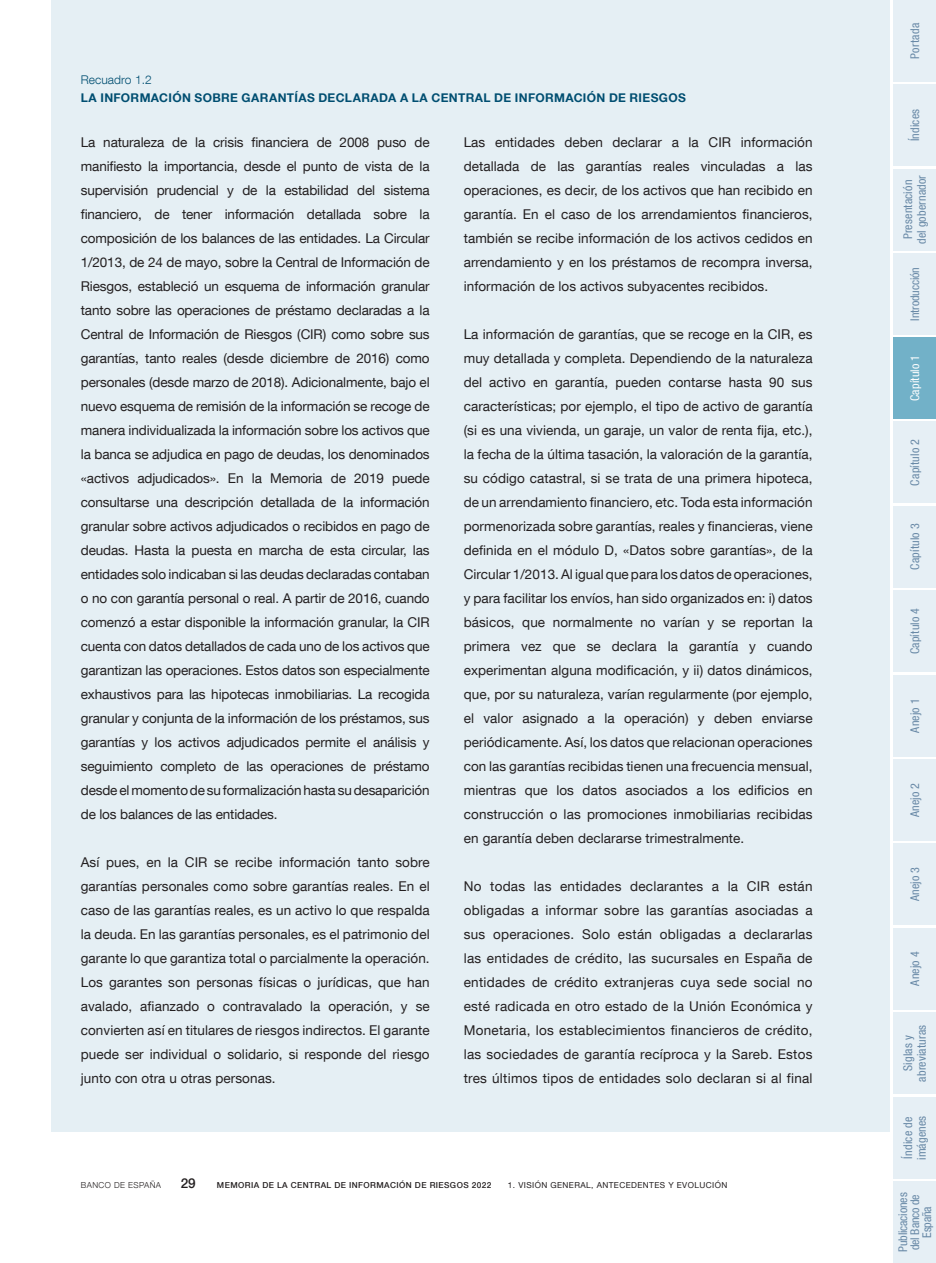
<style>
.page{position:relative;width:936px;height:1263px;background:#fff}
.page>*{position:absolute;margin:0;border:0;box-sizing:border-box;transform-origin:0 0}
.Texto_recuadro{font:13.5px/24px "Bd E Neue Helvetica";letter-spacing:.005em;color:#231f20;text-align:justify}
.t1{font:500 13.5px "Bd E Neue Helvetica";color:#231f20}
.Pestañas_texto{font:condensed 12px/13.5px "Bd E Neue Helvetica";letter-spacing:.01em;color:#6687a5;text-align:center}
.Numero_recuadro{font:700 12px "Bd E Neue Helvetica";letter-spacing:.03em;color:#004e71}
.Pestañas_texto-2{font:condensed 12px/12px "Bd E Neue Helvetica";letter-spacing:-.01em;color:#6687a5;text-align:center}
.Numero_recuadro-2{font:300 12px "Bd E Neue Helvetica";letter-spacing:.005em;color:#004e71}
.Pestañas_texto-3{font:condensed 12px "Bd E Neue Helvetica";letter-spacing:.015em;color:#fff}
.t2{font:500 8.25px "Bd E Neue Helvetica";letter-spacing:.05em;color:#231f20}
.t3{font:8.25px "Bd E Neue Helvetica";letter-spacing:.05em;color:#231f20}
.t4{font:300 8.25px "Bd E Neue Helvetica";letter-spacing:.05em;color:#231f20}
</style>
<div class="page">
<div style="left:51px;top:0;width:838px;height:1131px;background:#e5eff4"></div>
<div style="left:893px;top:0;width:42px;height:82px;background:#e6eff5"></div>
<div style="left:893px;top:84px;width:42px;height:82px;background:#e6eff5"></div>
<div style="left:893px;top:169px;width:42px;height:81px;background:#e6eff5"></div>
<div style="left:893px;top:337px;width:42px;height:82px;background:#72b1c8"></div>
<div style="left:893px;top:422px;width:42px;height:81px;background:#e6eff5"></div>
<div style="left:893px;top:506px;width:42px;height:82px;background:#e6eff5"></div>
<div style="left:893px;top:590px;width:42px;height:82px;background:#e6eff5"></div>
<div style="left:893px;top:675px;width:42px;height:81px;background:#e6eff5"></div>
<div style="left:893px;top:759px;width:42px;height:82px;background:#e6eff5"></div>
<div style="left:893px;top:843px;width:42px;height:82px;background:#e6eff5"></div>
<div style="left:893px;top:928px;width:42px;height:81px;background:#e6eff5"></div>
<div style="left:893px;top:1012px;width:42px;height:82px;background:#e6eff5"></div>
<div style="left:893px;top:1097px;width:42px;height:81px;background:#e6eff5"></div>
<div style="left:893px;top:253px;width:42px;height:82px;background:#e6eff5"></div>
<div style="left:893px;top:1181px;width:42px;height:82px;background:#e6eff5"></div>
<p class="Numero_recuadro-2" style="left:81px;top:72px;width:72px">Recuadro 1.2</p>
<p class="Numero_recuadro" style="left:81px;top:90px;width:606px">LA INFORMACIÓN SOBRE GARANTÍAS DECLARADA A LA CENTRAL DE INFORMACIÓN DE RIESGOS</p>
<p class="Texto_recuadro" style="left:81px;top:129px;width:350px">La naturaleza de la crisis financiera de 2008 puso de manifiesto la importancia, desde el punto de vista de la supervisión prudencial y de la estabilidad del sistema financiero, de tener información detallada sobre la composición de los balances de las entidades. La Circular 1/2013, de 24 de mayo, sobre la Central de Información de Riesgos, estableció un esquema de información granular tanto sobre las operaciones de préstamo declaradas a la Central de Información de Riesgos (CIR) como sobre sus garantías, tanto reales (desde diciembre de 2016) como personales (desde marzo de 2018). Adicionalmente, bajo el nuevo esquema de remisión de la información se recoge de manera individualizada la información sobre los activos que la banca se adjudica en pago de deudas, los denominados «activos adjudicados». En la Memoria de 2019 puede consultarse una descripción detallada de la información granular sobre activos adjudicados o recibidos en pago de deudas. Hasta la puesta en marcha de esta circular, las entidades solo indicaban si las deudas declaradas contaban o no con garantía personal o real. A partir de 2016, cuando comenzó a estar disponible la información granular, la CIR cuenta con datos detallados de cada uno de los activos que garantizan las operaciones. Estos datos son especialmente exhaustivos para las hipotecas inmobiliarias. La recogida granular y conjunta de la información de los préstamos, sus garantías y los activos adjudicados permite el análisis y seguimiento completo de las operaciones de préstamo desde el momento de su formalización hasta su desaparición de los balances de las entidades.</p>
<p class="Texto_recuadro" style="left:81px;top:849px;width:350px">Así pues, en la CIR se recibe información tanto sobre garantías personales como sobre garantías reales. En el caso de las garantías reales, es un activo lo que respalda la deuda. En las garantías personales, es el patrimonio del garante lo que garantiza total o parcialmente la operación.<br>Los garantes son personas físicas o jurídicas, que han avalado, afianzado o contravalado la operación, y se convierten así en titulares de riesgos indirectos. El garante puede ser individual o solidario, si responde del riesgo junto con otra u otras personas.</p>
<p class="Texto_recuadro" style="left:463px;top:129px;width:350px">Las entidades deben declarar a la CIR información detallada de las garantías reales vinculadas a las operaciones, es decir, de los activos que han recibido en garantía. En el caso de los arrendamientos financieros, también se recibe información de los activos cedidos en arrendamiento y en los préstamos de recompra inversa, información de los activos subyacentes recibidos.</p>
<p class="Texto_recuadro" style="left:463px;top:321px;width:350px">La información de garantías, que se recoge en la CIR, es muy detallada y completa. Dependiendo de la naturaleza del activo en garantía, pueden contarse hasta 90 sus características; por ejemplo, el tipo de activo de garantía (si es una vivienda, un garaje, un valor de renta fija, etc.), la fecha de la última tasación, la valoración de la garantía, su código catastral, si se trata de una primera hipoteca, de un arrendamiento financiero, etc. Toda esta información pormenorizada sobre garantías, reales y financieras, viene definida en el módulo D, «Datos sobre garantías», de la Circular 1/2013. Al igual que para los datos de operaciones, y para facilitar los envíos, han sido organizados en: i) datos básicos, que normalmente no varían y se reportan la primera vez que se declara la garantía y cuando experimentan alguna modificación, y ii) datos dinámicos, que, por su naturaleza, varían regularmente (por ejemplo, el valor asignado a la operación) y deben enviarse periódicamente. Así, los datos que relacionan operaciones con las garantías recibidas tienen una frecuencia mensual, mientras que los datos asociados a los edificios en construcción o las promociones inmobiliarias recibidas en garantía deben declararse trimestralmente.</p>
<p class="Texto_recuadro" style="left:463px;top:873px;width:350px">No todas las entidades declarantes a la CIR están obligadas a informar sobre las garantías asociadas a sus operaciones. Solo están obligadas a declararlas las entidades de crédito, las sucursales en España de entidades de crédito extranjeras cuya sede social no esté radicada en otro estado de la Unión Económica y Monetaria, los establecimientos financieros de crédito, las sociedades de garantía recíproca y la Sareb. Estos tres últimos tipos de entidades solo declaran si al final</p>
<p class="t4" style="left:81px;top:1180px;width:82px">BANCO DE ESPAÑA</p>
<p class="t1" style="left:181px;top:1175px;width:16px">29</p>
<p class="t2" style="left:217px;top:1180px;width:276px">MEMORIA DE LA CENTRAL DE INFORMACIÓN DE RIESGOS 2022</p>
<p class="t3" style="left:508px;top:1180px;width:221px">1. VISIÓN GENERAL, ANTECEDENTES Y EVOLUCIÓN</p>
<p class="Pestañas_texto" style="left:907px;top:59px;width:37px;rotate:-90deg">Portada</p>
<p class="Pestañas_texto" style="left:907px;top:141px;width:34px;rotate:-90deg">Índices</p>
<p class="Pestañas_texto" style="left:901px;top:244px;width:70px;rotate:-90deg">Presentación del gobernador</p>
<p class="Pestañas_texto-2" style="left:908px;top:321px;width:55px;rotate:-90deg">Introducción</p>
<p class="Pestañas_texto-3" style="left:907px;top:401px;width:48px;rotate:-90deg">Capítulo 1</p>
<p class="Pestañas_texto" style="left:907px;top:485px;width:48px;rotate:-90deg">Capítulo 2</p>
<p class="Pestañas_texto" style="left:907px;top:570px;width:48px;rotate:-90deg">Capítulo 3</p>
<p class="Pestañas_texto" style="left:907px;top:654px;width:48px;rotate:-90deg">Capítulo 4</p>
<p class="Pestañas_texto" style="left:907px;top:733px;width:36px;rotate:-90deg">Anejo 1</p>
<p class="Pestañas_texto" style="left:907px;top:817px;width:36px;rotate:-90deg">Anejo 2</p>
<p class="Pestañas_texto" style="left:907px;top:901px;width:36px;rotate:-90deg">Anejo 3</p>
<p class="Pestañas_texto" style="left:907px;top:986px;width:36px;rotate:-90deg">Anejo 4</p>
<p class="Pestañas_texto" style="left:901px;top:1071px;width:37px;rotate:-90deg">Siglas y</p>
<p class="Pestañas_texto" style="left:914px;top:1081px;width:58px;rotate:-90deg">abreviaturas</p>
<p class="Pestañas_texto" style="left:901px;top:1160px;width:46px;text-align:left;rotate:-90deg">Índice de imágenes</p>
<p class="Pestañas_texto-2" style="left:896px;top:1252px;width:61px;rotate:-90deg">Publicaciones del Banco de<br>España</p>
</div>
